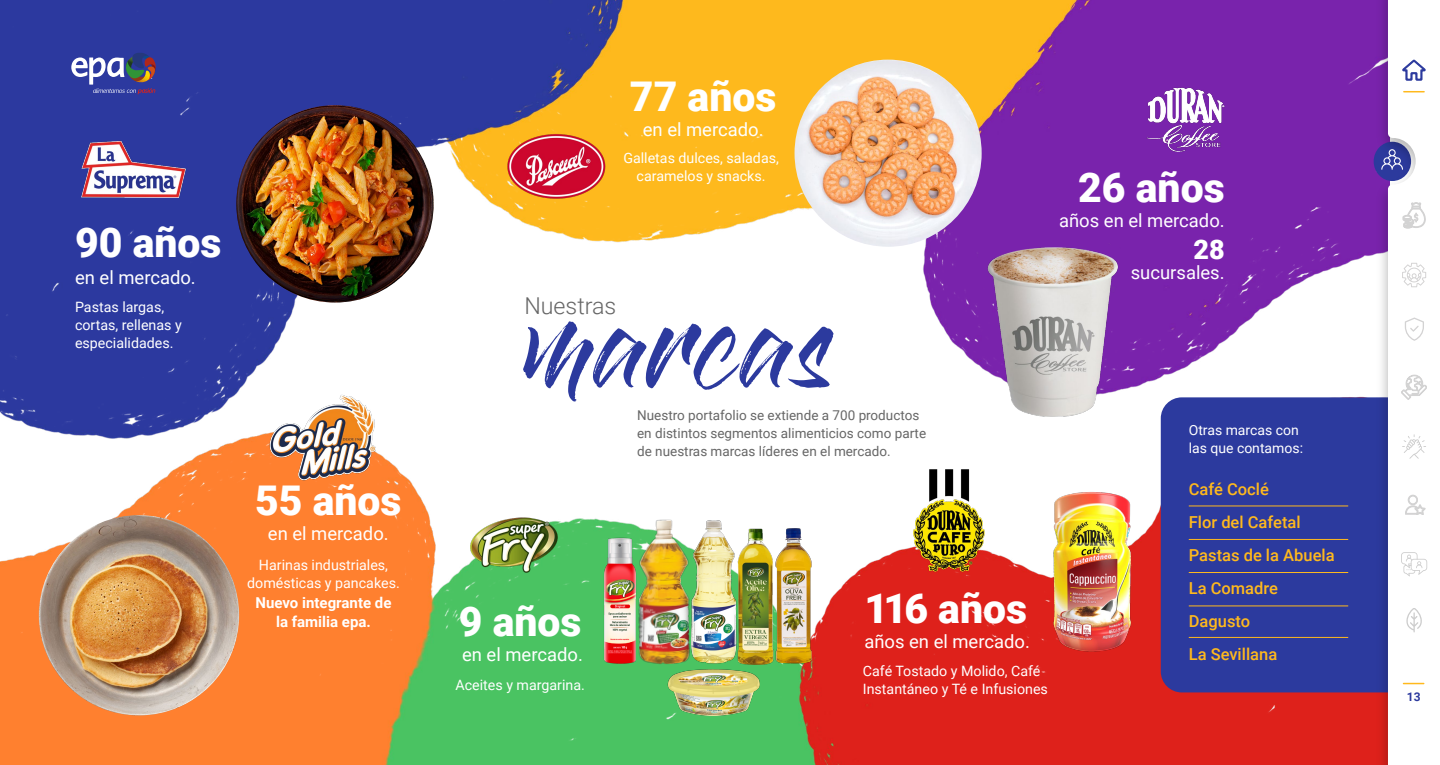
<style>
.page{position:relative;width:1440px;height:765px;background:#fff}
.page>*{position:absolute;margin:0;border:0;box-sizing:border-box;transform-origin:0 0}
.t1{font:85.5px "Gloss And Bloom";color:#2c3a9e}
.t2{font:900 40.95px "Roboto";color:#fff}
.t3{font:900 27px "Roboto";color:#fff}
.t4{font:300 23.25px "Roboto";color:#666}
.t5{font:18.45px "Roboto";color:#fff}
.t6{font:500 16.5px/33px "Roboto";color:#ffb91d}
.t7{font:700 15px/19.5px "Roboto";color:#fff;text-align:center}
.t8{font:14.25px/18px "Roboto";color:#fff}
.t9{font:14.02px/18.7px "Roboto";color:#fff}
.t10{font:13.5px/18px "Roboto";color:#666}
.t11{font:700 12px "Roboto";color:#2c3a9e}
</style>
<div class="page">
<img style="left:0;top:0;width:1372px;height:765px">
<div style="left:1161px;top:397px;width:259px;height:295px;background:#2c3a9e;border-radius:21px"></div>
<img style="left:1146px;top:88px;width:79px;height:64px">
<img style="left:506px;top:132px;width:100px;height:71px">
<img style="left:75px;top:135px;width:118px;height:66px">
<img style="left:901px;top:460px;width:98px;height:116px">
<img style="left:464px;top:509px;width:101px;height:73px">
<img style="left:236px;top:105px;width:198px;height:198px;border-radius:99px">
<img style="left:795px;top:60px;width:187px;height:187px;border-radius:94px">
<hr style="left:1189px;top:506px;width:159px;height:1px;background:#ffb91d">
<hr style="left:1189px;top:539px;width:159px;height:1px;background:#ffb91d">
<hr style="left:1189px;top:572px;width:159px;height:1px;background:#ffb91d">
<hr style="left:1189px;top:637px;width:159px;height:1px;background:#ffb91d">
<hr style="left:1189px;top:606px;width:159px;height:1px;background:#ffb91d">
<img style="left:966px;top:170px;width:176px;height:313px">
<img style="left:624px;top:512px;width:76px;height:157px">
<div style="left:673px;top:515px;width:84px;height:157px;background:#000;opacity:.1"></div>
<img style="left:725px;top:518px;width:31px;height:137px">
<div style="left:756px;top:513px;width:79px;height:158px;background:#000;opacity:.1"></div>
<div style="left:584px;top:527px;width:72px;height:144px;background:#000;opacity:.1"></div>
<img style="left:1033px;top:486px;width:123px;height:171px">
<img style="left:256px;top:388px;width:135px;height:106px">
<div style="left:657px;top:655px;width:114px;height:70px;background:#000;opacity:.1"></div>
<img style="left:1372px;top:0;width:9px;height:765px">
<svg style="left:71px;top:53px;width:85px;height:41px;background:#5f64a0"></svg>
<svg style="left:1381px;top:0;width:47px;height:765px"></svg>
<img style="left:39px;top:515px;width:200px;height:200px;border-radius:100px">
<h2 class="t2" style="left:75px;top:214px;width:148px">90 años</h2>
<p class="t5" style="left:75px;top:264px;width:122px">en el mercado.</p>
<p class="t8" style="left:75px;top:298px;width:108px">Pastas largas, cortas, rellenas y especialidades.</p>
<h2 class="t2" style="left:255px;top:472px;width:148px">55 años</h2>
<p class="t5" style="left:268px;top:520px;width:122px">en el mercado.</p>
<p class="t8" style="left:247px;top:556px;width:154px;text-align:center">Harinas industriales, domésticas y pancakes.</p>
<p class="t7" style="left:256px;top:592px;width:137px">Nuevo integrante de la familia epa.</p>
<h2 class="t2" style="left:630px;top:68px;width:148px">77 años</h2>
<p class="t5" style="left:643px;top:116px;width:122px">en el mercado.</p>
<p class="t8" style="left:623px;top:149px;width:157px;text-align:center">Galletas dulces, saladas, caramelos y snacks.</p>
<h3 class="t4" style="left:524px;top:289px;width:94px">Nuestras</h3>
<h1 class="t1" style="left:523px;top:308px;width:313px">MARCAS</h1>
<p class="t10" style="left:637px;top:406px;width:290px">Nuestro portafolio se extiende a 700 productos en distintos segmentos alimenticios como parte de nuestras marcas líderes en el mercado.</p>
<h2 class="t2" style="left:459px;top:593px;width:124px">9 años</h2>
<p class="t5" style="left:462px;top:641px;width:122px">en el mercado.</p>
<p class="t8" style="left:455px;top:676px;width:131px">Aceites y margarina.</p>
<h2 class="t2" style="left:864px;top:580px;width:164px">116 años</h2>
<p class="t5" style="left:864px;top:628px;width:167px">años en el mercado.</p>
<p class="t8" style="left:863px;top:662px;width:187px">Café Tostado y Molido, Café<br>Instantáneo y Té e Infusiones</p>
<h2 class="t2" style="left:1078px;top:159px;width:148px">26 años</h2>
<p class="t5" style="left:1059px;top:208px;width:167px">años en el mercado.</p>
<h3 class="t3" style="left:1193px;top:231px;width:33px">28</h3>
<p class="t5" style="left:1131px;top:259px;width:95px">sucursales.</p>
<p class="t9" style="left:1189px;top:420px;width:116px">Otras marcas con las que contamos:</p>
<p class="t6" style="left:1189px;top:472px;width:147px">Café Coclé<br>Flor del Cafetal<br>Pastas de la Abuela<br>La Comadre<br>Dagusto<br>La Sevillana</p>
<p class="t11" style="left:1407px;top:689px;width:15px">13</p>
</div>
